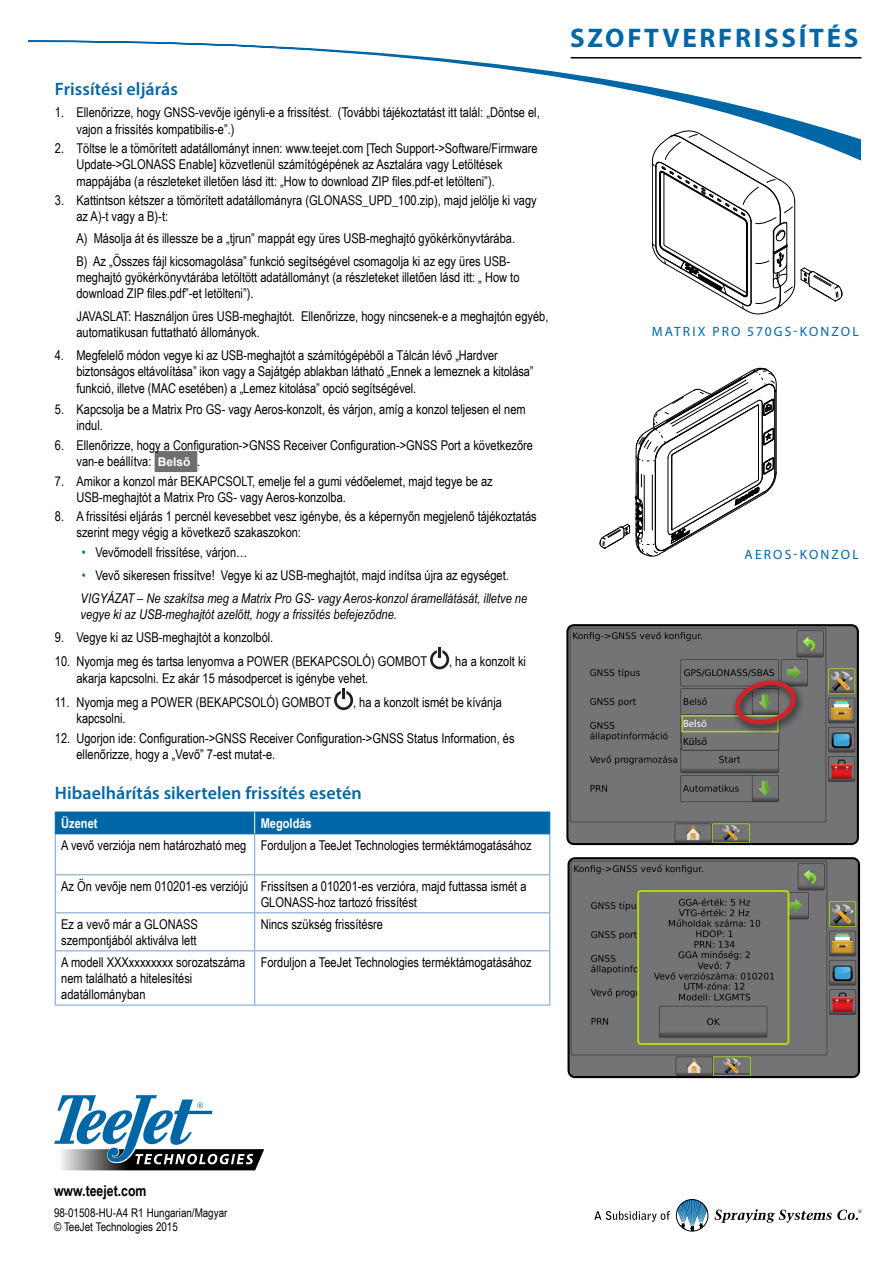
<style>
.page{position:relative;width:893px;height:1263px;background:#fff}
.page>*{position:absolute;margin:0;border:0;box-sizing:border-box;transform-origin:0 0}
.t1{font:700 27px "Myriad Pro";letter-spacing:.1em;color:#0067a6}
.t2{font:600 18px "Myriad Pro";letter-spacing:.005em;color:#0067a6}
.t3{font:700 15px "Arial Narrow";color:#000}
.t4{font:13.5px/16.2px "Arial Narrow";color:#000}
.t5{font:italic 13.5px/23px "Arial Narrow";color:#000}
.t6{font:13.5px "Myriad Pro";letter-spacing:.16em;color:#0067a6}
.t7{font:700 13.5px "Arial Narrow";color:#fff}
.t8{font:12px/14.4px "Arial Narrow";color:#000}
.t9{font:10.5px "Myriad Pro";letter-spacing:.01em;color:#fff}
.t10{font:10.5px "Myriad Pro";letter-spacing:.01em;color:#000}
.s1{font-family:"Arial";font-weight:700;font-size:12px;color:#fff}
.s2{color:#0067a6}
.s3{font-style:normal;color:#0067a6}
.s4{font-style:normal}
</style>
<div class="page">
<svg style="left:676px;top:1199px;width:32px;height:32px"></svg>
<svg style="left:715px;top:1209px;width:146px;height:14px"></svg>
<svg style="left:594px;top:1211px;width:76px;height:11px"></svg>
<svg style="left:28px;top:40px;width:834px;height:121px"></svg>
<hr style="left:571px;top:57px;width:290px;height:2px;background:#000">
<svg style="left:54px;top:1095px;width:210px;height:75px"></svg>
<div style="left:155px;top:451px;width:42px;height:21px;background:#6d6e71"></div>
<svg style="left:430px;top:648px;width:19px;height:21px"></svg>
<svg style="left:334px;top:688px;width:19px;height:22px"></svg>
<hr style="left:55px;top:834px;width:1px;height:40px;background:#729fcb">
<hr style="left:254px;top:834px;width:1px;height:40px;background:#729fcb">
<hr style="left:549px;top:834px;width:1px;height:40px;background:#729fcb">
<hr style="left:55px;top:875px;width:1px;height:37px;background:#729fcb">
<hr style="left:255px;top:874px;width:295px;height:1px;background:#729fcb">
<hr style="left:254px;top:875px;width:1px;height:37px;background:#729fcb">
<hr style="left:549px;top:875px;width:1px;height:37px;background:#729fcb">
<hr style="left:55px;top:913px;width:1px;height:37px;background:#729fcb">
<hr style="left:255px;top:912px;width:295px;height:1px;background:#729fcb">
<hr style="left:254px;top:913px;width:1px;height:37px;background:#729fcb">
<hr style="left:549px;top:913px;width:1px;height:37px;background:#729fcb">
<hr style="left:55px;top:950px;width:200px;height:1px;background:#729fcb">
<hr style="left:55px;top:951px;width:1px;height:54px;background:#729fcb">
<hr style="left:255px;top:950px;width:295px;height:1px;background:#729fcb">
<hr style="left:254px;top:951px;width:1px;height:54px;background:#729fcb">
<hr style="left:549px;top:951px;width:1px;height:54px;background:#729fcb">
<hr style="left:55px;top:1005px;width:200px;height:1px;background:#729fcb">
<hr style="left:255px;top:1005px;width:295px;height:1px;background:#729fcb">
<div style="left:55px;top:812px;width:495px;height:22px;background:#0067a6"></div>
<hr style="left:55px;top:874px;width:200px;height:1px;background:#729fcb">
<hr style="left:55px;top:912px;width:200px;height:1px;background:#729fcb">
<svg style="left:801px;top:267px;width:42px;height:34px"></svg>
<svg style="left:652px;top:130px;width:143px;height:185px"></svg>
<svg style="left:600px;top:368px;width:177px;height:188px"></svg>
<img style="left:569px;top:627px;width:287px;height:215px">
<div style="left:566px;top:624px;width:293px;height:221px;border:2px solid #000;border-radius:7px"></div>
<div style="left:681px;top:715px;width:98px;height:35px;background:#747476;border-radius:3px"></div>
<div style="left:681px;top:714px;width:98px;height:37px;border:1px solid #3b393c;border-radius:3px"></div>
<div style="left:681px;top:715px;width:98px;height:17px;border:2px solid #b4d334"></div>
<div style="left:730px;top:676px;width:75px;height:59px;background:#000;opacity:.75"></div>
<svg style="left:735px;top:680px;width:61px;height:46px;background:#7d5651"></svg>
<img style="left:570px;top:860px;width:287px;height:215px">
<div style="left:567px;top:857px;width:293px;height:221px;border:2px solid #000;border-radius:7px"></div>
<h2 class="t2" style="left:55px;top:77px;width:125px">Frissítési eljárás</h2>
<p class="t4" style="left:76px;top:104px;width:465px;text-indent:-22px">1. Ellenőrizze, hogy GNSS-vevője igényli-e a frissítést. (További tájékoztatást itt talál: „Döntse el, vajon a frissítés kompatibilis-e”.)</p>
<p class="t4" style="left:76px;top:140px;width:463px;text-indent:-22px">2. Töltse le a tömörített adatállományt innen: www.teejet.com [Tech Support-&gt;Software/Firmware<br>Update-&gt;GLONASS Enable] közvetlenül számítógépének az Asztalára vagy Letöltések mappájába (a részleteket illetően lásd itt: „How to download ZIP files.pdf-et letölteni”).</p>
<p class="t4" style="left:76px;top:192px;width:462px;text-indent:-22px">3. Kattintson kétszer a tömörített adatállományra (GLONASS_UPD_100.zip), majd jelölje ki vagy az A)-t vagy a B)-t:</p>
<p class="t4" style="left:76px;top:226px;width:440px;line-height:23px">A) Másolja át és illessze be a „tjrun” mappát egy üres USB-meghajtó gyökérkönyvtárába.<br>B) Az „Összes fájl kicsomagolása” funkció segítségével csomagolja ki az egy üres USB-</p>
<p class="t4" style="left:76px;top:269px;width:445px">meghajtó gyökérkönyvtárába letöltött adatállományt (a részleteket illetően lásd itt: „ How to download ZIP files.pdf”-et letölteni”).</p>
<p class="t4" style="left:76px;top:308px;width:473px">JAVASLAT: Használjon üres USB-meghajtót. Ellenőrizze, hogy nincsenek-e a meghajtón egyéb, automatikusan futtatható állományok.</p>
<p class="t4" style="left:76px;top:347px;width:459px;text-indent:-22px">4. Megfelelő módon vegye ki az USB-meghajtót a számítógépéből a Tálcán lévő „Hardver biztonságos eltávolítása” ikon vagy a Sajátgép ablakban látható „Ennek a lemeznek a kitolása” funkció, illetve (MAC esetében) a „Lemez kitolása” opció segítségével.</p>
<p class="t4" style="left:76px;top:401px;width:451px;text-indent:-22px">5. Kapcsolja be a Matrix Pro GS- vagy Aeros-konzolt, és várjon, amíg a konzol teljesen el nem indul.</p>
<p class="t4" style="left:76px;top:436px;width:458px;text-indent:-22px">6. Ellenőrizze, hogy a Configuration-&gt;GNSS Receiver Configuration-&gt;GNSS Port a következőre van-e beállítva: <span class="s1">Belső</span> .</p>
<p class="t4" style="left:76px;top:472px;width:418px;text-indent:-22px">7. Amikor a konzol már BEKAPCSOLT, emelje fel a gumi védőelemet, majd tegye be az<br>USB-meghajtót a Matrix Pro GS- vagy Aeros-konzolba.</p>
<p class="t4" style="left:76px;top:508px;width:462px;text-indent:-22px">8. A frissítési eljárás 1 percnél kevesebbet vesz igénybe, és a képernyőn megjelenő tájékoztatás szerint megy végig a következő szakaszokon:</p>
<p class="t4" style="left:82px;top:543px;width:167px"><span class="s2">•</span> Vevőmodell frissítése, várjon…</p>
<p class="t5" style="left:81px;top:563px;width:448px"><span class="s3">•</span> <span class="s4">Vevő sikeresen frissítve! Vegye ki az USB-meghajtót, majd indítsa újra az egységet.<br></span>VIGYÁZAT – Ne szakítsa meg a Matrix Pro GS- vagy Aeros-konzol áramellátását, illetve ne</p>
<p class="t5" style="left:81px;top:602px;width:318px">vegye ki az USB-meghajtót azelőtt, hogy a frissítés befejeződne.</p>
<p class="t4" style="left:55px;top:628px;width:220px">9. Vegye ki az USB-meghajtót a konzolból.</p>
<p class="t4" style="left:55px;top:653px;width:374px">10. Nyomja meg és tartsa lenyomva a POWER (BEKAPCSOLÓ) GOMBOT</p>
<p class="t4" style="left:449px;top:653px;width:78px">, ha a konzolt ki</p>
<p class="t4" style="left:76px;top:669px;width:293px">akarja kapcsolni. Ez akár 15 másodpercet is igénybe vehet.</p>
<p class="t4" style="left:55px;top:694px;width:278px">11. Nyomja meg a POWER (BEKAPCSOLÓ) GOMBOT</p>
<p class="t4" style="left:353px;top:694px;width:150px">, ha a konzolt ismét be kívánja</p>
<p class="t4" style="left:76px;top:710px;width:51px">kapcsolni.</p>
<p class="t4" style="left:76px;top:729px;width:440px;text-indent:-22px">12. Ugorjon ide: Configuration-&gt;GNSS Receiver Configuration-&gt;GNSS Status Information, és ellenőrizze, hogy a „Vevő” 7-est mutat-e.</p>
<h2 class="t2" style="left:55px;top:781px;width:308px">Hibaelhárítás sikertelen frissítés esetén</h2>
<p class="t7" style="left:61px;top:813px;width:38px">Üzenet</p>
<p class="t7" style="left:261px;top:813px;width:53px">Megoldás</p>
<p class="t4" style="left:61px;top:836px;width:472px">A vevő verziója nem határozható meg Forduljon a TeeJet Technologies terméktámogatásához</p>
<p class="t4" style="left:261px;top:877px;width:267px;text-indent:-199px">Az Ön vevője nem 010201-es verziójú Frissítsen a 010201-es verzióra, majd futtassa ismét a<br>GLONASS-hoz tartozó frissítést</p>
<p class="t4" style="left:61px;top:915px;width:138px">Ez a vevő már a GLONASS szempontjából aktiválva lett</p>
<p class="t4" style="left:261px;top:915px;width:124px">Nincs szükség frissítésre</p>
<p class="t4" style="left:61px;top:953px;width:185px">A modell XXXxxxxxxxx sorozatszáma nem található a hitelesítési adatállományban</p>
<p class="t4" style="left:261px;top:953px;width:272px">Forduljon a TeeJet Technologies terméktámogatásához</p>
<h1 class="t1" style="left:570px;top:21px;width:290px">SZOFTVERFRISSÍTÉS</h1>
<p class="t6" style="left:652px;top:323px;width:208px">MATRIX PRO 570GS-KONZOL</p>
<p class="t6" style="left:745px;top:546px;width:116px">AEROS-KONZOL</p>
<p class="t9" style="left:683px;top:717px;width:25px">Belső</p>
<p class="t10" style="left:683px;top:735px;width:26px">Külső</p>
<p class="t3" style="left:54px;top:1179px;width:94px">www.teejet.com</p>
<p class="t8" style="left:54px;top:1205px;width:175px">98-01508-HU-A4 R1 Hungarian/Magyar © TeeJet Technologies 2015</p>
</div>
